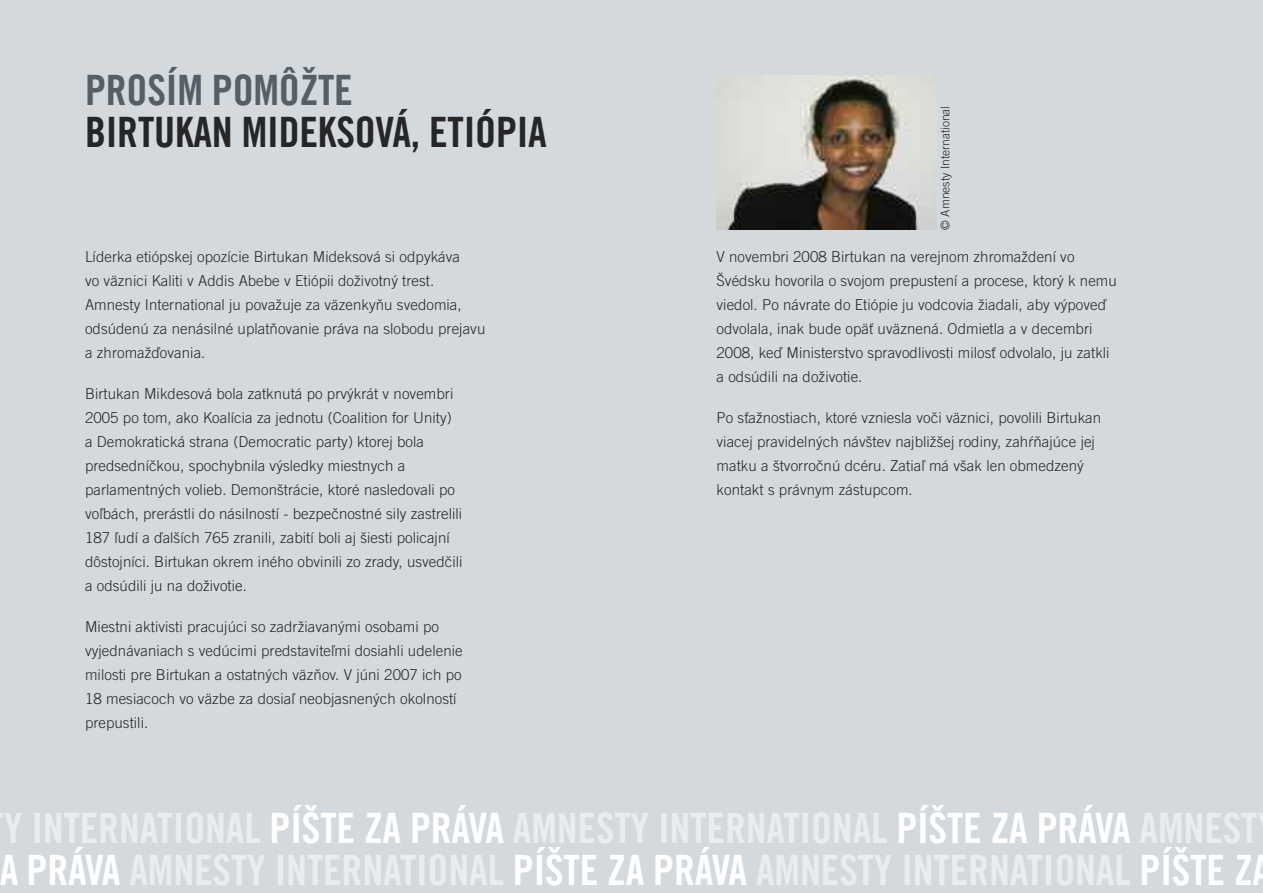
<style>
.page{position:relative;width:1263px;height:893px;background:#d4d9de}
.page>*{position:absolute;margin:0;border:0;box-sizing:border-box;transform-origin:0 0}
.t1{font:42px/42px "Amnesty Trade Gothic Bd Cn 20";letter-spacing:-.005em;color:#eaecee}
.t2{font:42px "Amnesty Trade Gothic Bd Cn 20";letter-spacing:-.005em;color:#272627}
.t3{font:42px "Amnesty Trade Gothic Bd Cn 20";letter-spacing:-.005em;color:#565f67}
.t4{font:300 15px/24px "Amnesty Trade Gothic";letter-spacing:.005em;color:#272627}
.t5{font:300 12px "Amnesty Trade Gothic";color:#272627}
.s1{color:#fff}
</style>
<div class="page">
<img style="left:716px;top:75px;width:220px;height:155px">
<h1 class="t3" style="left:85px;top:64px;width:269px">PROSÍM POMÔŽTE</h1>
<h1 class="t2" style="left:85px;top:106px;width:463px">BIRTUKAN MIDEKSOVÁ, ETIÓPIA</h1>
<p class="t5" style="left:938px;top:230px;width:125px;rotate:-90deg">© Amnesty International</p>
<p class="t4" style="left:85px;top:245px;width:402px">Líderka etiópskej opozície Birtukan Mideksová si odpykáva<br>vo väznici Kaliti v Addis Abebe v Etiópii doživotný trest.<br>Amnesty International ju považuje za väzenkyňu svedomia, odsúdenú za nenásilné uplatňovanie práva na slobodu prejavu a zhromažďovania.</p>
<p class="t4" style="left:85px;top:382px;width:379px">Birtukan Mikdesová bola zatknutá po prvýkrát v novembri 2005 po tom, ako Koalícia za jednotu (Coalition for Unity) a Demokratická strana (Democratic party) ktorej bola predsedníčkou, spochybnila výsledky miestnych a parlamentných volieb. Demonštrácie, ktoré nasledovali po voľbách, prerástli do násilností - bezpečnostné sily zastrelili 187 ľudí a ďalších 765 zranili, zabití boli aj šiesti policajní dôstojníci. Birtukan okrem iného obvinili zo zrady, usvedčili a odsúdili ju na doživotie.</p>
<p class="t4" style="left:85px;top:615px;width:379px">Miestni aktivisti pracujúci so zadržiavanými osobami po vyjednávaniach s vedúcimi predstaviteľmi dosiahli udelenie milosti pre Birtukan a ostatných väzňov. V júni 2007 ich po 18 mesiacoch vo väzbe za dosiaľ neobjasnených okolností prepustili.</p>
<p class="t4" style="left:716px;top:245px;width:402px">V novembri 2008 Birtukan na verejnom zhromaždení vo Švédsku hovorila o svojom prepustení a procese, ktorý k nemu viedol. Po návrate do Etiópie ju vodcovia žiadali, aby výpoveď odvolala, inak bude opäť uväznená. Odmietla a v decembri 2008, keď Ministerstvo spravodlivosti milosť odvolalo, ju zatkli a odsúdili na doživotie.</p>
<p class="t4" style="left:716px;top:406px;width:386px">Po sťažnostiach, ktoré vzniesla voči väznici, povolili Birtukan viacej pravidelných návštev najbližšej rodiny, zahŕňajúce jej matku a štvorročnú dcéru. Zatiaľ má však len obmedzený kontakt s právnym zástupcom.</p>
<h1 class="t1" style="left:-1px;top:807px;width:1273px">Y INTERNATIONAL <span class="s1">PÍŠTE ZA PRÁVA</span> AMNESTY INTERNATIONAL <span class="s1">PÍŠTE ZA PRÁVA</span> AMNEST<br><span class="s1">A PRÁVA</span> AMNESTY INTERNATIONAL <span class="s1">PÍŠTE ZA PRÁVA</span> AMNESTY INTERNATIONAL <span class="s1">PÍŠTE ZA</span></h1>
</div>
